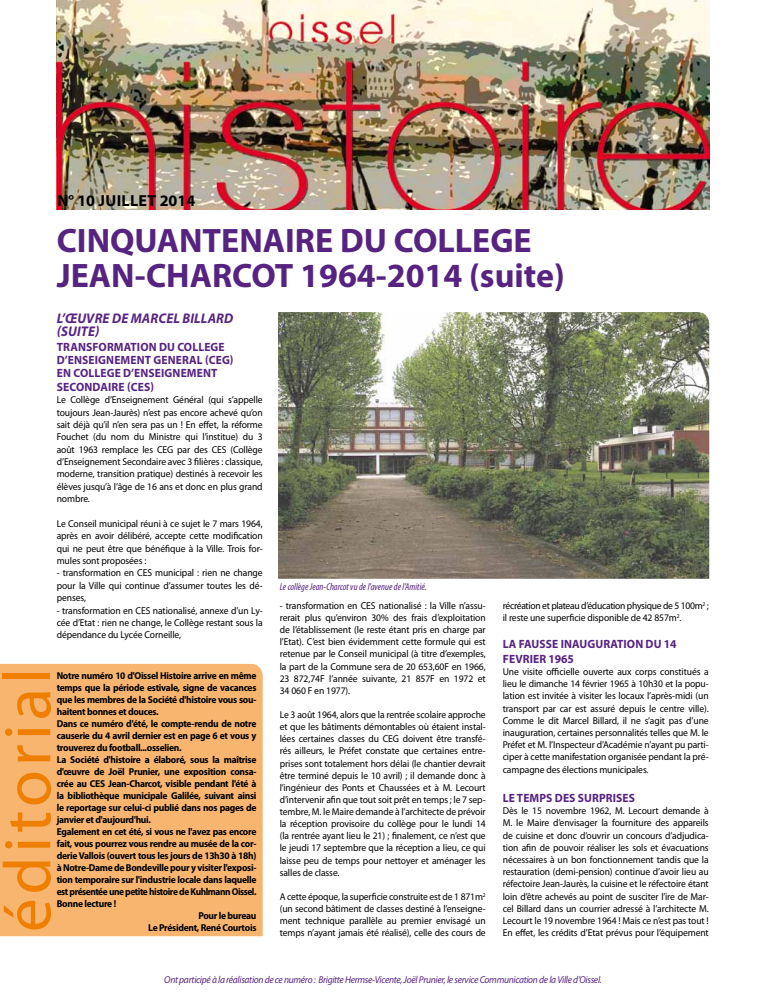
<style>
.page{position:relative;width:766px;height:993px;background:#fff}
.page>*{position:absolute;margin:0;border:0;box-sizing:border-box;transform-origin:0 0}
.t1{font:67px "Myriad Pro";letter-spacing:.06em;color:#ee7f00}
.t2{font:700 34px "Myriad Pro";color:#572381}
.t3{font:700 16px "Myriad Pro";letter-spacing:.02em;color:#000}
.t4{font:italic 700 14px/13.4px "Myriad Pro";letter-spacing:.01em;color:#572381;scale:.96 1}
.t5{font:700 12px/13.4px "Myriad Pro";letter-spacing:.01em;color:#572381;scale:.96 1}
.t6{font:10px/12.1px "Myriad Pro";letter-spacing:-.01em;color:#000;text-align:justify;scale:.96 1}
.t7{font:700 10px/12px "Myriad Pro";letter-spacing:-.03em;color:#000;scale:.95 1}
.t8{font:italic 10px "Myriad Pro";letter-spacing:-.03em;color:#572381;scale:.95 1}
.t9{font:10px/12.2px "Myriad Pro";letter-spacing:-.03em;color:#000;scale:.96 1}
.t10{font:700 10px "Myriad Pro";letter-spacing:-.05em;color:#000;scale:.94 1}
.t11{font:italic condensed 10px "Myriad Pro";color:#572381}
</style>
<div class="page">
<img style="left:57px;top:0;width:652px;height:210px">
<div style="left:0;top:663px;width:262px;height:272px;background:#f7b570"></div>
<img style="left:278px;top:312px;width:431px;height:266px">
<h3 class="t3" style="left:57px;top:190px;width:139px">N° 10 Juillet 2014</h3>
<h2 class="t2" style="left:57px;top:219px;width:100px">CINQUAN</h2>
<h2 class="t2" style="left:202px;top:219px;width:38px">TENAIRE</h2>
<h2 class="t2" style="left:340px;top:219px;width:75px">DU COLLEGE</h2>
<h2 class="t2" style="left:57px;top:253px;width:35px">JEAN</h2>
<h2 class="t2" style="left:135px;top:253px;width:78px">-CHARCO</h2>
<h2 class="t2" style="left:275px;top:253px;width:291px">T 1964-2014 (suite)</h2>
<h3 class="t4" style="left:57px;top:310px;width:185px">L’ŒUVRE DE MARCEL BILLARD (SUITE)</h3>
<p class="t5" style="left:57px;top:339px;width:185px">Transformation du college d’enseignement general (CEG) en college d’enseignement secondaire (CES)</p>
<p class="t6" style="left:57px;top:393px;width:216px;line-height:12.4px">Le Collège d’Enseignement Général (qui s’appelle toujours Jean-Jaurès) n’est pas encore achevé qu’on sait déjà qu’il n’en sera pas un ! En effet, la réforme Fouchet (du nom du Ministre qui l’institue) du 3 août 1963 remplace les CEG par des CES (Collège d’Enseignement Secondaire avec 3 filières : classique, moderne, transition pratique) destinés à recevoir les élèves jusqu’à l’âge de 16 ans et donc en plus grand nombre.</p>
<p class="t6" style="left:57px;top:517px;width:216px;line-height:12.4px">Le Conseil municipal réuni à ce sujet le 7 mars 1964, après en avoir délibéré, accepte cette modification qui ne peut être que bénéfique à la Ville. Trois for&shy;mules sont proposées :</p>
<p class="t6" style="left:57px;top:566px;width:216px;line-height:12.4px">- transformation en CES municipal : rien ne change pour la Ville qui continue d’assumer toutes les dé&shy;penses,</p>
<p class="t6" style="left:57px;top:603px;width:216px;line-height:12.4px">- transformation en CES nationalisé, annexe d’un Ly&shy;cée d’Etat : rien ne change, le Collège restant sous la dépendance du Lycée Corneille,</p>
<p class="t6" style="left:280px;top:599px;width:216px">- transformation en CES nationalisé : la Ville n’assu&shy;rerait plus qu’environ 30% des frais d’exploitation de l’établissement (le reste étant pris en charge par l’Etat). C’est bien évidemment cette formule qui est retenue par le Conseil municipal (à titre d’exemples, la part de la Commune sera de 20 653,60F en 1966, 23 872,74F l’année suivante, 21 857F en 1972 et 34 060 F en 1977).</p>
<p class="t6" style="left:280px;top:708px;width:216px">Le 3 août 1964, alors que la rentrée scolaire approche et que les bâtiments démontables où étaient instal&shy;lées certaines classes du CEG doivent être transfé&shy;rés ailleurs, le Préfet constate que certaines entre&shy;prises sont totalement hors délai (le chantier devrait être terminé depuis le 10 avril) ; il demande donc à l’ingénieur des Ponts et Chaussées et à M. Lecourt d’intervenir afin que tout soit prêt en temps ; le 7 sep&shy;tembre, M. le Maire demande à l’architecte de prévoir la réception provisoire du collège pour le lundi 14 (la rentrée ayant lieu le 21) ; finalement, ce n’est que le jeudi 17 septembre que la réception a lieu, ce qui laisse peu de temps pour nettoyer et aménager les salles de classe.</p>
<p class="t6" style="left:280px;top:890px;width:216px">A cette époque, la superficie construite est de 1 871m<sup>2 </sup>(un second bâtiment de classes destiné à l’enseigne&shy;ment technique parallèle au premier envisagé un temps n’ayant jamais été réalisé), celle des cours de</p>
<p class="t11" style="left:280px;top:580px;width:148px">Le collège Jean-Charcot vu de l'avenue de l'Amitié.</p>
<p class="t7" style="left:57px;top:668px;width:212px">Notre numéro 10 d'Oissel Histoire arrive en même temps que la période estivale, signe de vacances que les membres de la Société d'histoire vous sou&shy;haitent bonnes et douces.<br>Dans ce numéro d'été, le compte-rendu de notre causerie du 4 avril dernier est en page 6 et vous y trouverez du football...osselien.<br>La Société d'histoire a élaboré, sous la maîtrise d'œuvre de Joël Prunier, une exposition consa&shy;crée au CES</p>
<h1 class="t1" style="left:-14px;top:931px;width:265px;rotate:-90deg">éditorial</h1>
<p class="t7" style="left:108px;top:776px;width:158px">Jean-Charcot, visible pendant l'été à</p>
<p class="t7" style="left:57px;top:788px;width:212px">la bibliothèque municipale Galilée, suivant ainsi</p>
<p class="t7" style="left:57px;top:800px;width:212px">le reportage sur celui-ci publié dans nos pages de</p>
<p class="t7" style="left:57px;top:812px;width:101px">janvier et d'aujourd'hui.</p>
<p class="t7" style="left:57px;top:824px;width:212px">Egalement en cet été, si vous ne l'avez pas encore</p>
<p class="t7" style="left:57px;top:836px;width:212px">fait, vous pourrez vous rendre au musée de la cor-</p>
<p class="t7" style="left:57px;top:848px;width:212px">derie Vallois (ouvert tous les jours de 13h30 à 18h)</p>
<p class="t7" style="left:57px;top:860px;width:212px">à Notre-Dame de Bondeville pour y visiter l'exposi-</p>
<p class="t7" style="left:57px;top:872px;width:212px">tion temporaire sur l'industrie locale dans laquelle</p>
<p class="t10" style="left:57px;top:884px;width:214px">est présentée une petite histoire de Kuhlmann Oissel.</p>
<p class="t7" style="left:57px;top:896px;width:64px">Bonne lecture !</p>
<p class="t7" style="left:198px;top:908px;width:63px">Pour le bureau</p>
<p class="t7" style="left:148px;top:920px;width:115px">Le Président, René Courtois</p>
<p class="t9" style="left:502px;top:599px;width:216px">récréation et plateau d’éducation physique de 5 100m<sup>2</sup> ; il reste une superficie disponible de 42 857m<sup>2</sup>.</p>
<p class="t5" style="left:502px;top:636px;width:182px;line-height:14.6px">La fausse inauguration du 14 fevrier 1965</p>
<p class="t6" style="left:502px;top:665px;width:216px">Une visite officielle ouverte aux corps constitués a lieu le dimanche 14 février 1965 à 10h30 et la popu&shy;lation est invitée à visiter les locaux l’après-midi (un transport par car est assuré depuis le centre ville).<br>Comme le dit Marcel Billard, il ne s’agit pas d’une inauguration, certaines personnalités telles que M. le Préfet et M. l’Inspecteur d’Académie n’ayant pu parti&shy;ciper à cette manifestation organisée pendant la pré&shy;campagne des élections municipales.</p>
<p class="t5" style="left:502px;top:790px;width:139px">Le temps des surprises</p>
<p class="t6" style="left:502px;top:804px;width:216px">Dès le 15 novembre 1962, M. Lecourt demande à M. le Maire d’envisager la fourniture des appareils de cuisine et donc d’ouvrir un concours d’adjudica&shy;tion afin de pouvoir réaliser les sols et évacuations nécessaires à un bon fonctionnement tandis que la restauration (demi-pension) continue d’avoir lieu au réfectoire Jean-Jaurès, la cuisine et le réfectoire étant loin d’être achevés au point de susciter l’ire de Mar&shy;cel Billard dans un courrier adressé à l’architecte M.<br>Lecourt le 19 novembre 1964 ! Mais ce n’est pas tout !<br>En effet, les crédits d’Etat prévus pour l’équipement</p>
<p class="t8" style="left:164px;top:973px;width:462px">Ont participé à la réalisation de ce numéro : Brigitte Hermse-Vicente, Joël Prunier, le service Communication de la Ville d’Oissel.</p>
</div>
